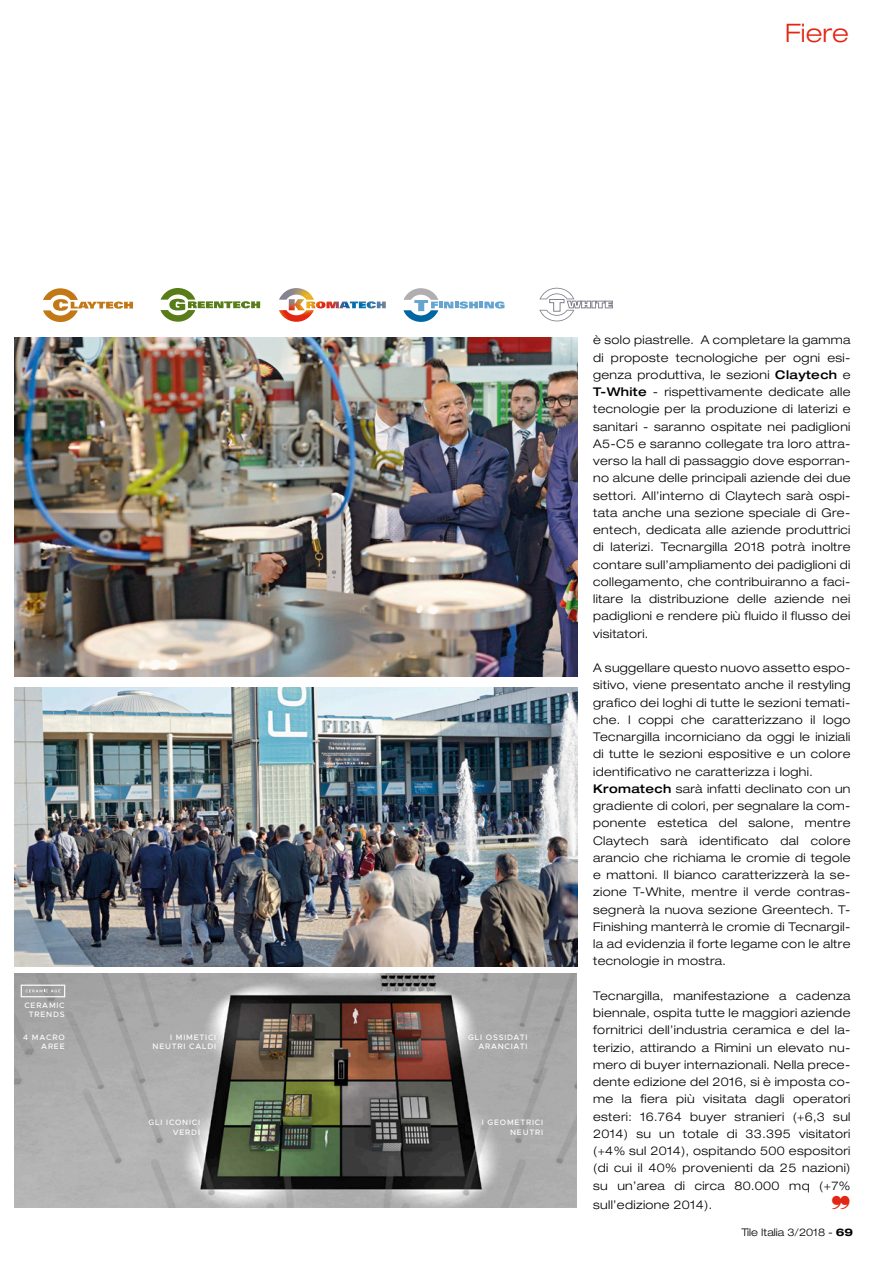
<style>
.page{position:relative;width:893px;height:1263px;background:#fff}
.page>*{position:absolute;margin:0;border:0;box-sizing:border-box;transform-origin:0 0}
.t1{font:300 expanded 25.5px "Helvetica Neue LT Std";letter-spacing:.005em;color:#e22613}
.TESTO_articoli{font:300 expanded 12px/17.2px "Helvetica Neue LT Std";letter-spacing:.03em;color:#000;text-align:justify}
.t2{font:300 expanded 10.5px "Helvetica Neue LT Std";letter-spacing:.005em;color:#000}
.t3{font:500 7.8px/9.4px "Metropolis";letter-spacing:.1em;color:#fff;text-align:right}
.s1{font-weight:500}
.s2{font-weight:700}
</style>
<div class="page">
<img style="left:14px;top:338px;width:563px;height:338px">
<img style="left:14px;top:687px;width:563px;height:279px">
<svg style="left:43px;top:288px;width:90px;height:34px"></svg>
<svg style="left:160px;top:288px;width:100px;height:34px"></svg>
<svg style="left:279px;top:288px;width:107px;height:34px"></svg>
<svg style="left:403px;top:288px;width:101px;height:34px"></svg>
<svg style="left:539px;top:288px;width:74px;height:33px"></svg>
<img style="left:15px;top:974px;width:562px;height:233px">
<svg style="left:21px;top:984px;width:44px;height:13px"></svg>
<p class="t3" style="left:24px;top:1000px;width:42px;text-align:center">CERAMIC<br>TRENDS</p>
<p class="t3" style="left:23px;top:1032px;width:43px">4 MACRO<br>AREE</p>
<p class="t3" style="left:153px;top:1032px;width:65px">I MIMETICI<br>NEUTRI CALDI</p>
<p class="t3" style="left:149px;top:1118px;width:53px">GLI ICONICI<br>VERDI</p>
<p class="t1" style="left:785px;top:18px;width:65px">Fiere</p>
<p class="t3" style="left:468px;top:1032px;width:61px">GLI OSSIDATI<br>ARANCIATI</p>
<p class="t3" style="left:482px;top:1118px;width:63px">I GEOMETRICI<br>NEUTRI</p>
<p class="TESTO_articoli" style="left:593px;top:331px;width:259px">è solo piastrelle. A completare la gamma di proposte tecnologiche per ogni esi&shy;genza produttiva, le sezioni <span class="s1">Claytech</span> e <span class="s1">T-White</span> - rispettivamente dedicate alle tecnologie per la produzione di laterizi e sanitari - saranno ospitate nei padiglioni A5-C5 e saranno collegate tra loro attra&shy;verso la hall di passaggio dove esporran&shy;no alcune delle principali aziende dei due settori. All’interno di Claytech sarà ospi&shy;tata anche una sezione speciale di Gre&shy;entech, dedicata alle aziende produttrici di laterizi. Tecnargilla 2018 potrà inoltre contare sull’ampliamento dei padiglioni di collegamento, che contribuiranno a faci&shy;litare la distribuzione delle aziende nei padiglioni e rendere più fluido il flusso dei visitatori.</p>
<p class="TESTO_articoli" style="left:593px;top:659px;width:259px">A suggellare questo nuovo assetto espo&shy;sitivo, viene presentato anche il restyling grafico dei loghi di tutte le sezioni temati&shy;che. I coppi che caratterizzano il logo Tecnargilla incorniciano da oggi le iniziali di tutte le sezioni espositive e un colore identificativo ne caratterizza i loghi.</p>
<p class="TESTO_articoli" style="left:593px;top:780px;width:259px"><span class="s1">Kromatech</span> sarà infatti declinato con un gradiente di colori, per segnalare la com&shy;ponente estetica del salone, mentre Claytech sarà identificato dal colore arancio che richiama le cromie di tegole e mattoni. Il bianco caratterizzerà la se&shy;zione T-White, mentre il verde contras&shy;segnerà la nuova sezione Greentech. T-Finishing manterrà le cromie di Tecnargil&shy;la ad evidenzia il forte legame con le altre tecnologie in mostra.</p>
<p class="TESTO_articoli" style="left:593px;top:987px;width:259px">Tecnargilla, manifestazione a cadenza biennale, ospita tutte le maggiori aziende fornitrici dell’industria ceramica e del la&shy;terizio, attirando a Rimini un elevato nu&shy;mero di buyer internazionali. Nella prece&shy;dente edizione del 2016, si è imposta co&shy;me la fiera più visitata dagli operatori esteri: 16.764 buyer stranieri (+6,3 sul 2014) su un totale di 33.395 visitatori (+4% sul 2014), ospitando 500 espositori (di cui il 40% provenienti da 25 nazioni) su un’area di circa 80.000 mq (+7%</p>
<p class="TESTO_articoli" style="left:593px;top:1196px;width:120px">sull’edizione 2014).</p>
<p class="t2" style="left:741px;top:1226px;width:113px">Tile Italia 3/2018 - <span class="s2">69</span></p>
</div>
